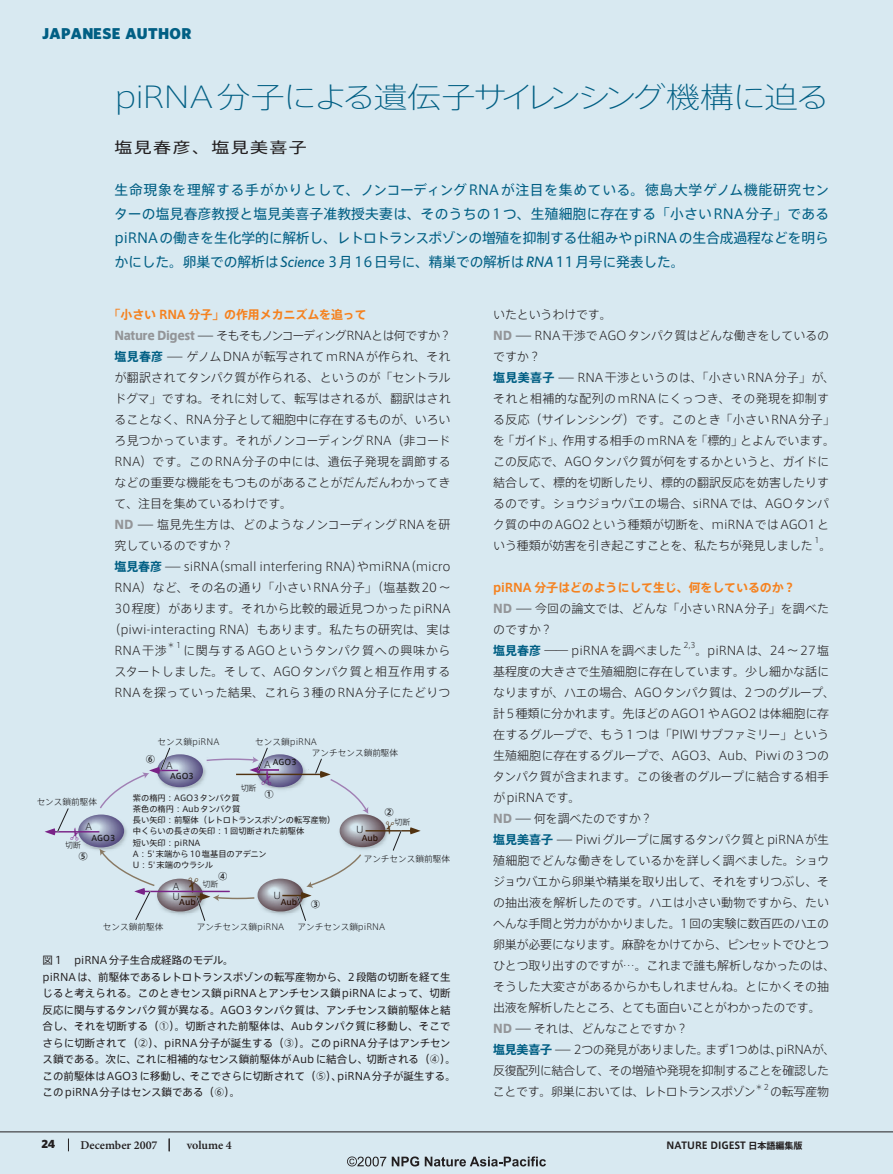
<style>
.page{position:relative;width:893px;height:1174px;background:#d8e9f1}
.page>*{position:absolute;margin:0;border:0;box-sizing:border-box;transform-origin:0 0}
.t1{font:200 29.25px "Axis Std";letter-spacing:-.075em;color:#015f84;scale:1.17 1}
.t2{font:900 15.75px "Whitney";letter-spacing:.02em;color:#015f84}
.t3{font:15px "Axis Std";letter-spacing:.075em;color:#231f20;scale:1.2 1}
.t4{font:13.8px/24px "Axis Std";letter-spacing:-.01em;color:#015f84;text-align:justify}
.t5{font:300 12px/21px "Axis Std";letter-spacing:-.01em;color:#231f20}
.t6{font:300 12px/21px "Axis Std";letter-spacing:-.01em;color:#231f20;scale:1.5 1}
.t7{font:300 12px "Axis Std";letter-spacing:.025em;color:#231f20}
.t8{font:300 12px "Axis Std";letter-spacing:-.055em;color:#231f20;scale:1.5 1}
.t9{font:300 12px "Axis Std";letter-spacing:.015em;color:#231f20}
.t10{font:300 12px "Axis Std";letter-spacing:.01em;color:#231f20}
.t11{font:300 12px "Axis Std";letter-spacing:.015em;color:#231f20;scale:1.5 1}
.t12{font:300 12px "Axis Std";letter-spacing:.02em;color:#231f20}
.t13{font:300 12px "Axis Std";letter-spacing:.03em;color:#231f20;scale:1.5 1}
.t14{font:700 12px "Axis Std";letter-spacing:-.01em;color:#f58220}
.t15{font:600 12px "Minion Pro";color:#231f20}
.t16{font:900 12px "Whitney";color:#231f20}
.t17{font:10.5px/16.5px "Axis Std";color:#231f20}
.t18{font:500 10.05px "Axis Std";color:#231f20}
.t19{font:700 9.75px "Axis Std";color:#231f20}
.t20{font:300 9.3px "Axis Std";color:#231f20}
.t21{font:300 8.7px "Axis Std";color:#231f20}
.t22{font:8.25px/11.2px "Axis Std";color:#231f20}
.t23{font:500 7.95px "Axis Std";color:#231f20}
.t24{font:500 7.95px "Axis Std";color:#321307}
.t25{font:300 7.95px "Axis Std";color:#231f20}
.t26{font:300 7.8px "Axis Std";color:#231f20}
.s1{font-family:"Whitney";font-weight:500;font-style:italic;font-size:15.15px}
.s2{font-weight:800;color:#939598}
.s3{font-weight:700;color:#015f84}
.s4{font-weight:300;font-size:9.3px}
.s5{font-weight:700;color:#f58220}
.s6{font-size:9px}
</style>
<div class="page">
<hr style="left:0;top:1131px;width:893px;height:1px;background:#231f20">
<img style="left:268px;top:766px;width:38px;height:24px">
<img style="left:263px;top:754px;width:40px;height:33px">
<hr style="left:236px;top:773px;width:85px;height:2px;background:#603711">
<img style="left:172px;top:766px;width:33px;height:24px">
<img style="left:172px;top:754px;width:31px;height:33px">
<hr style="left:158px;top:769px;width:20px;height:2px;background:#90268f">
<img style="left:339px;top:812px;width:47px;height:38px">
<img style="left:340px;top:814px;width:45px;height:33px">
<hr style="left:365px;top:830px;width:46px;height:1px;background:#603711">
<svg style="left:409px;top:827px;width:12px;height:7px"></svg>
<img style="left:257px;top:892px;width:39px;height:23px">
<img style="left:258px;top:878px;width:38px;height:33px">
<hr style="left:282px;top:894px;width:20px;height:2px;background:#603711">
<img style="left:156px;top:892px;width:25px;height:23px">
<img style="left:157px;top:878px;width:24px;height:33px">
<hr style="left:144px;top:890px;width:86px;height:2px;background:#90268f">
<img style="left:87px;top:826px;width:40px;height:25px">
<img style="left:79px;top:814px;width:45px;height:33px">
<hr style="left:54px;top:831px;width:45px;height:1px;background:#90268f">
<svg style="left:306px;top:758px;width:62px;height:56px"></svg>
<svg style="left:100px;top:747px;width:72px;height:62px"></svg>
<svg style="left:296px;top:854px;width:65px;height:67px"></svg>
<svg style="left:100px;top:848px;width:56px;height:72px"></svg>
<svg style="left:68px;top:1138px;width:1px;height:13px"></svg>
<svg style="left:169px;top:1138px;width:1px;height:13px"></svg>
<svg style="left:347px;top:1156px;width:39px;height:10px"></svg>
<svg style="left:392px;top:1156px;width:27px;height:10px"></svg>
<svg style="left:425px;top:1156px;width:121px;height:10px"></svg>
<svg style="left:205px;top:747px;width:74px;height:38px"></svg>
<svg style="left:386px;top:827px;width:17px;height:24px"></svg>
<svg style="left:181px;top:878px;width:74px;height:43px"></svg>
<svg style="left:45px;top:808px;width:34px;height:28px"></svg>
<h2 class="t2" style="left:42px;top:24px;width:151px">JAPANESE AUTHOR</h2>
<h1 class="t1" style="left:114px;top:75px;width:614px">piRNA 分子による遺伝子サイレンシング機構に迫る</h1>
<p class="t3" style="left:115px;top:136px;width:162px">塩見春彦、塩見美喜子</p>
<p class="t4" style="left:115px;top:177px;width:716px">生命現象を理解する手がかりとして、ノンコーディングRNAが注目を集めている。徳島大学ゲノム機能研究センターの塩見春彦教授と塩見美喜子准教授夫妻は、そのうちの1つ、生殖細胞に存在する「小さいRNA分子」であるpiRNAの働きを生化学的に解析し、レトロトランスポゾンの増殖を抑制する仕組みやpiRNAの生合成過程などを明らかにした。卵巣での解析は<span class="s1">Science</span> 3月16日号に、精巣での解析は<span class="s1">RNA</span>11月号に発表した。</p>
<p class="t14" style="left:109px;top:305px;width:260px">「小さい RNA 分子」の作用メカニズムを追って</p>
<p class="t8" style="left:114px;top:326px;width:226px"><span class="s2">Nature Digest</span> — そもそもノンコーディングRNAとは何ですか？</p>
<p class="t11" style="left:115px;top:347px;width:226px"><span class="s3">塩見春彦</span> — ゲノムDNAが転写されてmRNAが作られ、それ</p>
<p class="t12" style="left:115px;top:368px;width:337px">が翻訳されてタンパク質が作られる、というのが「セントラル</p>
<p class="t5" style="left:115px;top:387px;width:338px">ドグマ」ですね。それに対して、転写はされるが、翻訳はされ</p>
<p class="t5" style="left:115px;top:408px;width:337px">ることなく、RNA分子として細胞中に存在するものが、いろい</p>
<p class="t10" style="left:115px;top:431px;width:337px">ろ見つかっています。それがノンコーディングRNA（非コード</p>
<p class="t7" style="left:115px;top:452px;width:338px">RNA）です。このRNA分子の中には、遺伝子発現を調節する</p>
<p class="t5" style="left:115px;top:471px;width:337px">などの重要な機能をもつものがあることがだんだんわかってき</p>
<p class="t5" style="left:115px;top:492px;width:179px">て、注目を集めているわけです。</p>
<p class="t13" style="left:115px;top:515px;width:225px"><span class="s2">ND</span> — 塩見先生方は、どのようなノンコーディングRNAを研</p>
<p class="t5" style="left:115px;top:534px;width:120px">究しているのですか？</p>
<p class="t6" style="left:115px;top:555px;width:226px"><span class="s3">塩見春彦</span> — siRNA（small interfering RNA）やmiRNA（micro</p>
<p class="t7" style="left:115px;top:578px;width:338px">RNA）など、その名の通り「小さいRNA分子」（塩基数20〜</p>
<p class="t9" style="left:115px;top:599px;width:338px">30程度）があります。それから比較的最近見つかったpiRNA</p>
<p class="t5" style="left:109px;top:618px;width:343px">（piwi-interacting RNA）もあります。私たちの研究は、実は</p>
<p class="t5" style="left:115px;top:639px;width:54px">RNA 干渉</p>
<p class="t26" style="left:167px;top:639px;width:16px">＊1</p>
<p class="t5" style="left:115px;top:639px;width:337px;text-align:justify;text-indent:68px">に関与するAGOというタンパク質への興味からスタートしました。そして、AGOタンパク質と相互作用するRNAを探っていった結果、これら3種のRNA分子にたどりつ</p>
<p class="t21" style="left:37px;top:795px;width:62px">センス鎖前駆体</p>
<p class="t20" style="left:86px;top:819px;width:8px">A</p>
<p class="t25" style="left:65px;top:838px;width:17px">切断</p>
<p class="t23" style="left:92px;top:831px;width:25px">AGO3</p>
<p class="t18" style="left:78px;top:848px;width:12px">⑤</p>
<p class="t21" style="left:158px;top:735px;width:63px">センス鎖piRNA</p>
<p class="t21" style="left:255px;top:735px;width:63px">センス鎖piRNA</p>
<p class="t18" style="left:146px;top:752px;width:12px">⑥</p>
<p class="t20" style="left:166px;top:758px;width:8px">A</p>
<p class="t23" style="left:264px;top:756px;width:34px"><span class="s4">A</span> AGO3</p>
<p class="t21" style="left:312px;top:746px;width:88px">アンチセンス鎖前駆体</p>
<p class="t23" style="left:170px;top:770px;width:25px">AGO3</p>
<p class="t25" style="left:241px;top:781px;width:17px">切断</p>
<p class="t18" style="left:264px;top:786px;width:12px">①</p>
<p class="t22" style="left:133px;top:791px;width:204px">紫の楕円：AGO3タンパク質<br>茶色の楕円：Aubタンパク質<br>長い矢印：前駆体（レトロトランスポゾンの転写産物）中くらいの長さの矢印：1回切断された前駆体<br>短い矢印： piRNA<br>A：5'末端から10塩基目のアデニン<br>U：5'末端のウラシル</p>
<p class="t20" style="left:173px;top:879px;width:8px">A</p>
<p class="t18" style="left:218px;top:868px;width:12px">④</p>
<p class="t25" style="left:202px;top:877px;width:17px">切断</p>
<p class="t20" style="left:173px;top:890px;width:9px">U</p>
<p class="t24" style="left:179px;top:896px;width:18px">Aub</p>
<p class="t20" style="left:273px;top:888px;width:9px">U</p>
<p class="t24" style="left:281px;top:895px;width:18px">Aub</p>
<p class="t18" style="left:310px;top:896px;width:12px">③</p>
<p class="t18" style="left:384px;top:805px;width:12px">②</p>
<p class="t25" style="left:394px;top:815px;width:17px">切断</p>
<p class="t20" style="left:356px;top:823px;width:9px">U</p>
<p class="t24" style="left:362px;top:832px;width:18px">Aub</p>
<p class="t21" style="left:364px;top:852px;width:88px">アンチセンス鎖前駆体</p>
<p class="t21" style="left:103px;top:920px;width:62px">センス鎖前駆体</p>
<p class="t21" style="left:197px;top:920px;width:89px">アンチセンス鎖piRNA</p>
<p class="t21" style="left:297px;top:920px;width:89px">アンチセンス鎖piRNA</p>
<p class="t17" style="left:43px;top:951px;width:415px">図１　piRNA分子生合成経路のモデル。<br>piRNAは、前駆体であるレトロトランスポゾンの転写産物から、2段階の切断を経て生じると考えられる。このときセンス鎖piRNAとアンチセンス鎖piRNAによって、切断反応に関与するタンパク質が異なる。AGO3タンパク質は、アンチセンス鎖前駆体と結合し、それを切断する（①）。切断された前駆体は、Aubタンパク質に移動し、そこでさらに切断されて（②）、piRNA分子が誕生する（③）。このpiRNA分子はアンチセンス鎖である。次に、これに相補的なセンス鎖前駆体がAubに結合し、切断される（④）。この前駆体はAGO3に移動し、そこでさらに切断されて（⑤）、piRNA分子が誕生する。このpiRNA分子はセンス鎖である（⑥）。</p>
<p class="t5" style="left:493px;top:303px;width:344px">いたというわけです。<br><span class="s2">ND</span> — RNA干渉でAGOタンパク質はどんな働きをしているのですか？<br><span class="s3">塩見美喜子</span> — RNA干渉というのは、「小さいRNA分子」が、それと相補的な配列のmRNAにくっつき、その発現を抑制する反応（サイレンシング）です。このとき「小さいRNA分子」を「ガイド」、作用する相手のmRNAを「標的」とよんでいます。この反応で、AGOタンパク質が何をするかというと、ガイドに結合して、標的を切断したり、標的の翻訳反応を妨害したりするのです。ショウジョウバエの場合、siRNAでは、AGOタンパク質の中のAGO2という種類が切断を、miRNAではAGO1という種類が妨害を引き起こすことを、私たちが発見しました</p>
<p class="t26" style="left:814px;top:534px;width:7px">1</p>
<p class="t5" style="left:819px;top:534px;width:13px">。</p>
<p class="t6" style="left:493px;top:576px;width:225px"><span class="s5">piRNA 分子はどのようにして生じ、何をしているのか？<br></span><span class="s2">ND</span> — 今回の論文では、どんな「小さいRNA分子」を調べたのですか？<br><span class="s3">塩見春彦</span> ―― piRNAを調べました</p>
<p class="t26" style="left:683px;top:639px;width:14px">2,3</p>
<p class="t5" style="left:493px;top:639px;width:344px;text-indent:202px">。piRNAは、24〜27塩基程度の大きさで生殖細胞に存在しています。少し細かな話になりますが、ハエの場合、AGOタンパク質は、2つのグループ、計5種類に分かれます。先ほどのAGO1やAGO2は体細胞に存在するグループで、もう1つは「PIWIサブファミリー」という生殖細胞に存在するグループで、AGO3、Aub、Piwiの3つのタンパク質が含まれます。この後者のグループに結合する相手がpiRNAです。<br><span class="s2">ND</span> — 何を調べたのですか？<br><span class="s3">塩見美喜子</span> — Piwiグループに属するタンパク質とpiRNAが生殖細胞でどんな働きをしているかを詳しく調べました。ショウジョウバエから卵巣や精巣を取り出して、それをすりつぶし、その抽出液を解析したのです。ハエは小さい動物ですから、たいへんな手間と労力がかかりました。1回の実験に数百匹のハエの卵巣が必要になります。麻酔をかけてから、ピンセットでひとつひとつ取り出すのですが…。これまで誰も解析しなかったのは、そうした大変さがあるからかもしれませんね。とにかくその抽出液を解析したところ、とても面白いことがわかったのです。<br><span class="s2">ND</span> — それは、どんなことですか？<br><span class="s3">塩見美喜子</span> — 2つの発見がありました。まず1つめは、piRNAが、反復配列に結合して、その増殖や発現を抑制することを確認したことです。卵巣においては、レトロトランスポゾン</p>
<p class="t26" style="left:755px;top:1080px;width:15px">＊2</p>
<p class="t5" style="left:770px;top:1080px;width:61px">の転写産物</p>
<p class="t16" style="left:41px;top:1136px;width:15px">24</p>
<p class="t15" style="left:80px;top:1136px;width:79px">December 2007</p>
<p class="t15" style="left:187px;top:1136px;width:47px">volume 4</p>
<p class="t19" style="left:666px;top:1137px;width:137px">NATURE DIGEST <span class="s6">日本語編集版</span></p>
</div>
